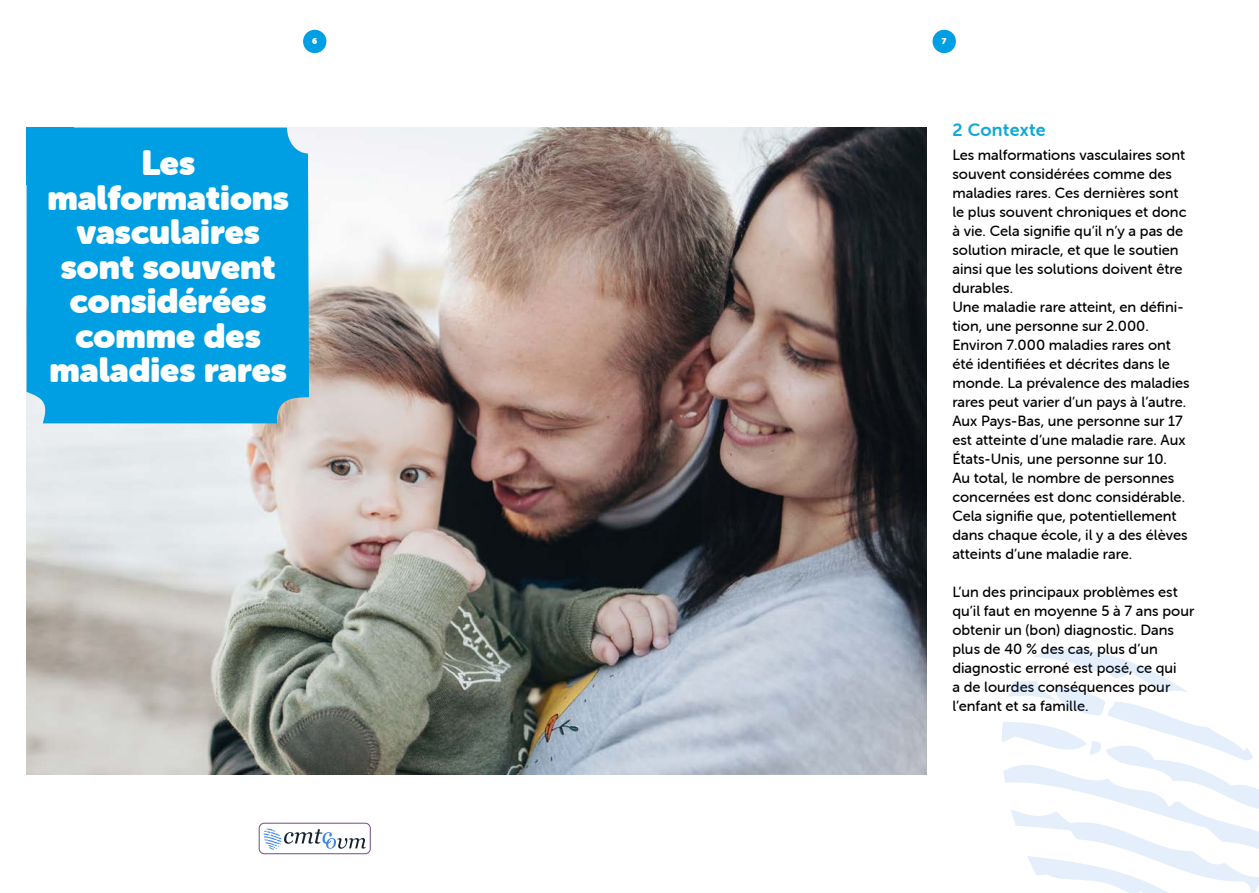
<style>
.page{position:relative;width:1259px;height:893px;background:#fff}
.page>*{position:absolute;margin:0;border:0;box-sizing:border-box;transform-origin:0 0}
.t1{font:34.5px/34.5px "Museo Sans Rounded";color:#fff;text-align:center}
.t2{font:18px "Museo Sans Rounded 700";letter-spacing:.015em;color:#10a8d6}
.t3{font:14.85px/19px "Museo Sans Rounded 500";color:#000}
.t4{font:8.4px "Museo Sans Rounded";color:#fff}
</style>
<div class="page">
<div style="left:303px;top:30px;width:23px;height:23px;background:#009fe3;border-radius:50%"></div>
<div style="left:932px;top:30px;width:24px;height:23px;background:#009fe3;border-radius:50%"></div>
<img style="left:27px;top:128px;width:900px;height:646px">
<div style="left:27px;top:128px;width:282px;height:295px;background:#009fe3"></div>
<svg style="left:1002px;top:648px;width:257px;height:245px"></svg>
<div style="left:27px;top:128px;width:47px;height:57px;background:#009fe3"></div>
<div style="left:259px;top:823px;width:111px;height:31px;border:1px solid #6e4e8b;border-radius:5px"></div>
<svg style="left:264px;top:828px;width:102px;height:21px"></svg>
<p class="t4" style="left:312px;top:36px;width:7px">6</p>
<p class="t4" style="left:942px;top:36px;width:6px">7</p>
<h1 class="t1" style="left:47px;top:146px;width:243px">Les malformations vasculaires sont souvent considérées comme des maladies rares</h1>
<p class="t2" style="left:952px;top:120px;width:95px">2 Contexte</p>
<p class="t3" style="left:952px;top:145px;width:239px">Les malformations vasculaires sont souvent considérées comme des maladies rares. Ces dernières sont le plus souvent chroniques et donc à vie. Cela signifie qu’il n’y a pas de solution miracle, et que le soutien ainsi que les solutions doivent être durables.<br>Une maladie rare atteint, en défini&shy;tion, une personne sur 2.000.<br>Environ 7.000 maladies rares ont été identifiées et décrites dans le monde. La prévalence des maladies rares peut varier d’un pays à l’autre.<br>Aux Pays-Bas, une personne sur 17 est atteinte d’une maladie rare. Aux États-Unis, une personne sur 10.<br>Au total, le nombre de personnes concernées est donc considérable.<br>Cela signifie que, potentiellement dans chaque école, il y a des élèves atteints d’une maladie rare.</p>
<p class="t3" style="left:952px;top:583px;width:243px">L’un des principaux problèmes est qu’il faut en moyenne 5 à 7 ans pour obtenir un (bon) diagnostic. Dans plus de 40 % des cas, plus d’un diagnostic erroné est posé, ce qui<br>a de lourdes conséquences pour l’enfant et sa famille.</p>
</div>
